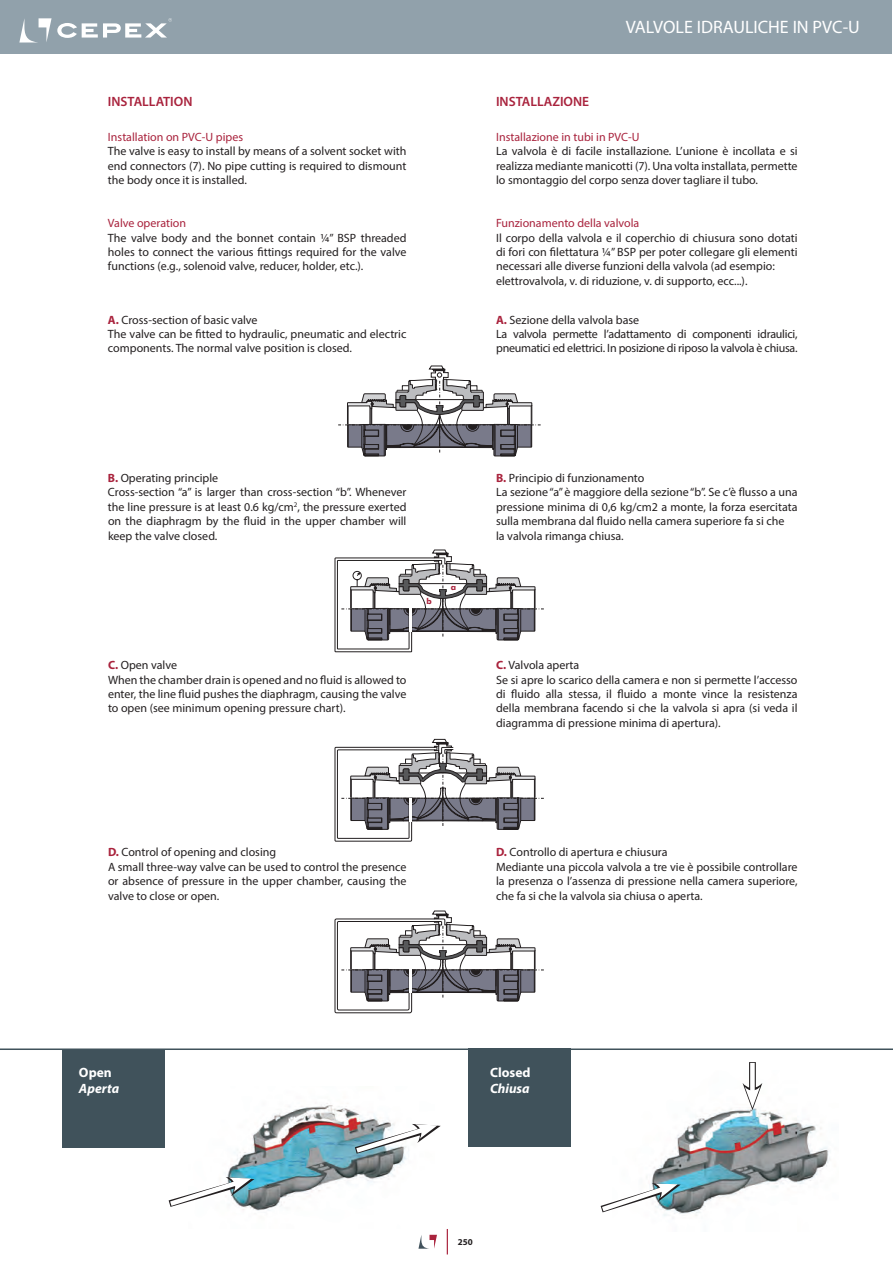
<style>
.page{position:relative;width:893px;height:1263px;background:#fff}
.page>*{position:absolute;margin:0;border:0;box-sizing:border-box;transform-origin:0 0}
.t1{font:18px "Myriad Pro";color:#fff}
.t2{font:600 13.5px "Myriad Pro";color:#a9233d}
.t3{font:italic 700 13.5px "Myriad Pro";color:#fff}
.t4{font:700 13.5px "Myriad Pro";color:#fff}
.t5{font:12px/14.4px "Myriad Pro";color:#231f20}
.t6{font:12px/14.4px "Myriad Pro";letter-spacing:-.02em;color:#231f20}
.t7{font:12px "Myriad Pro";color:#a9233d}
.t8{font:700 9px "Myriad Pro";color:#231f20}
.t9{font:700 8.1px "Futura Md BT";color:#a9233d}
.s1{font-weight:700;color:#a9233d}
</style>
<div class="page">
<div style="left:0;top:0;width:891px;height:54px;background:#91a1ab"></div>
<svg style="left:418px;top:1235px;width:19px;height:14px"></svg>
<svg style="left:447px;top:1229px;width:1px;height:25px"></svg>
<svg style="left:19px;top:18px;width:153px;height:25px"></svg>
<svg style="left:338px;top:366px;width:203px;height:90px"></svg>
<svg style="left:335px;top:550px;width:209px;height:102px"></svg>
<svg style="left:335px;top:739px;width:209px;height:102px"></svg>
<svg style="left:335px;top:911px;width:209px;height:102px"></svg>
<div style="left:468px;top:1048px;width:103px;height:98px;background:#40525b"></div>
<div style="left:63px;top:1049px;width:102px;height:98px;background:#40525b"></div>
<img style="left:652px;top:1083px;width:178px;height:133px">
<svg style="left:749px;top:1062px;width:7px;height:21px"></svg>
<div style="left:750px;top:1063px;width:5px;height:32px;background:#fff"></div>
<svg style="left:742px;top:1083px;width:20px;height:27px"></svg>
<svg style="left:600px;top:1181px;width:81px;height:35px"></svg>
<img style="left:227px;top:1103px;width:179px;height:108px">
<svg style="left:168px;top:1175px;width:86px;height:36px"></svg>
<svg style="left:347px;top:1122px;width:94px;height:37px"></svg>
<hr style="left:0;top:1048px;width:893px;height:2px;background:#40525b">
<p class="t2" style="left:108px;top:93px;width:21px">INSTALLATI</p>
<p class="t2" style="left:174px;top:93px;width:20px">ON</p>
<p class="t2" style="left:496px;top:93px;width:21px">INSTALLA</p>
<p class="t2" style="left:552px;top:93px;width:38px">ZIONE</p>
<h1 class="t1" style="left:626px;top:16px;width:236px">VALVOLE IDRAULICHE IN PVC-U</h1>
<p class="t7" style="left:108px;top:129px;width:137px">Installation on PVC-U pipes</p>
<p class="t5" style="left:108px;top:144px;width:300px;text-align:justify">The valve is easy to install by means of a solvent socket with end connectors (7). No pipe cutting is required to dismount the body once it is installed.</p>
<p class="t7" style="left:108px;top:216px;width:80px">Valve operation</p>
<p class="t5" style="left:108px;top:230px;width:300px;text-align:justify">The valve body and the bonnet contain ¼” BSP threaded holes to connect the various fittings required for the valve functions (e.g., solenoid valve, reducer, holder, etc.).</p>
<p class="t5" style="left:108px;top:312px;width:300px"><span class="s1">A.</span> Cross-section of basic valve<br>The valve can be fitted to hydraulic, pneumatic and electric components. The normal valve position is closed.</p>
<p class="t7" style="left:496px;top:129px;width:145px">Installazione in tubi in PVC-U</p>
<p class="t5" style="left:496px;top:144px;width:303px;text-align:justify">La valvola è di facile installazione. L’unione è incollata e si realizza mediante manicotti (7). Una volta installata, permette lo smontaggio del corpo senza dover tagliare il tubo.</p>
<p class="t7" style="left:496px;top:216px;width:145px">Funzionamento della valvola</p>
<p class="t5" style="left:496px;top:230px;width:303px">Il corpo della valvola e il coperchio di chiusura sono dotati di fori con filettatura ¼” BSP per poter collegare gli elementi necessari alle diverse funzioni della valvola (ad esempio: elettrovalvola, v. di riduzione, v. di supporto, ecc...).</p>
<p class="t6" style="left:496px;top:312px;width:303px"><span class="s1">A.</span> Sezione della valvola base<br>La valvola permette l’adattamento di componenti idraulici, pneumatici ed elettrici. In posizione di riposo la valvola è chiusa.</p>
<p class="t5" style="left:108px;top:471px;width:300px"><span class="s1">B.</span> Operating principle<br>Cross-section “a” is larger than cross-section “b”. Whenever the line pressure is at least 0.6 kg/cm<sup>2</sup>, the pressure exerted on the diaphragm by the fluid in the upper chamber will keep the valve closed.</p>
<p class="t9" style="left:426px;top:597px;width:7px">b</p>
<p class="t9" style="left:451px;top:582px;width:7px">a</p>
<p class="t5" style="left:108px;top:658px;width:300px"><span class="s1">C.</span> Open valve<br>When the chamber drain is opened and no fluid is allowed to enter, the line fluid pushes the diaphragm, causing the valve to open (see minimum opening pressure chart).</p>
<p class="t5" style="left:496px;top:471px;width:303px"><span class="s1">B.</span> Principio di funzionamento<br>La sezione “a” è maggiore della sezione “b”. Se c’è flusso a una pressione minima di 0,6 kg/cm2 a monte, la forza esercitata sulla membrana dal fluido nella camera superiore fa si che<br>la valvola rimanga chiusa.</p>
<p class="t5" style="left:496px;top:658px;width:303px"><span class="s1">C.</span> Valvola aperta<br>Se si apre lo scarico della camera e non si permette l’accesso di fluido alla stessa, il fluido a monte vince la resistenza della membrana facendo si che la valvola si apra (si veda il diagramma di pressione minima di apertura).</p>
<p class="t5" style="left:108px;top:845px;width:300px"><span class="s1">D.</span> Control of opening and closing<br>A small three-way valve can be used to control the presence or absence of pressure in the upper chamber, causing the valve to close or open.</p>
<p class="t5" style="left:496px;top:845px;width:303px"><span class="s1">D.</span> Controllo di apertura e chiusura<br>Mediante una piccola valvola a tre vie è possibile controllare la presenza o l’assenza di pressione nella camera superiore, che fa si che la valvola sia chiusa o aperta.</p>
<p class="t4" style="left:79px;top:1063px;width:34px">Open</p>
<p class="t3" style="left:79px;top:1079px;width:42px">Aperta</p>
<p class="t4" style="left:490px;top:1063px;width:42px">Closed</p>
<p class="t3" style="left:490px;top:1079px;width:41px">Chiusa</p>
<p class="t8" style="left:458px;top:1236px;width:16px">250</p>
</div>
